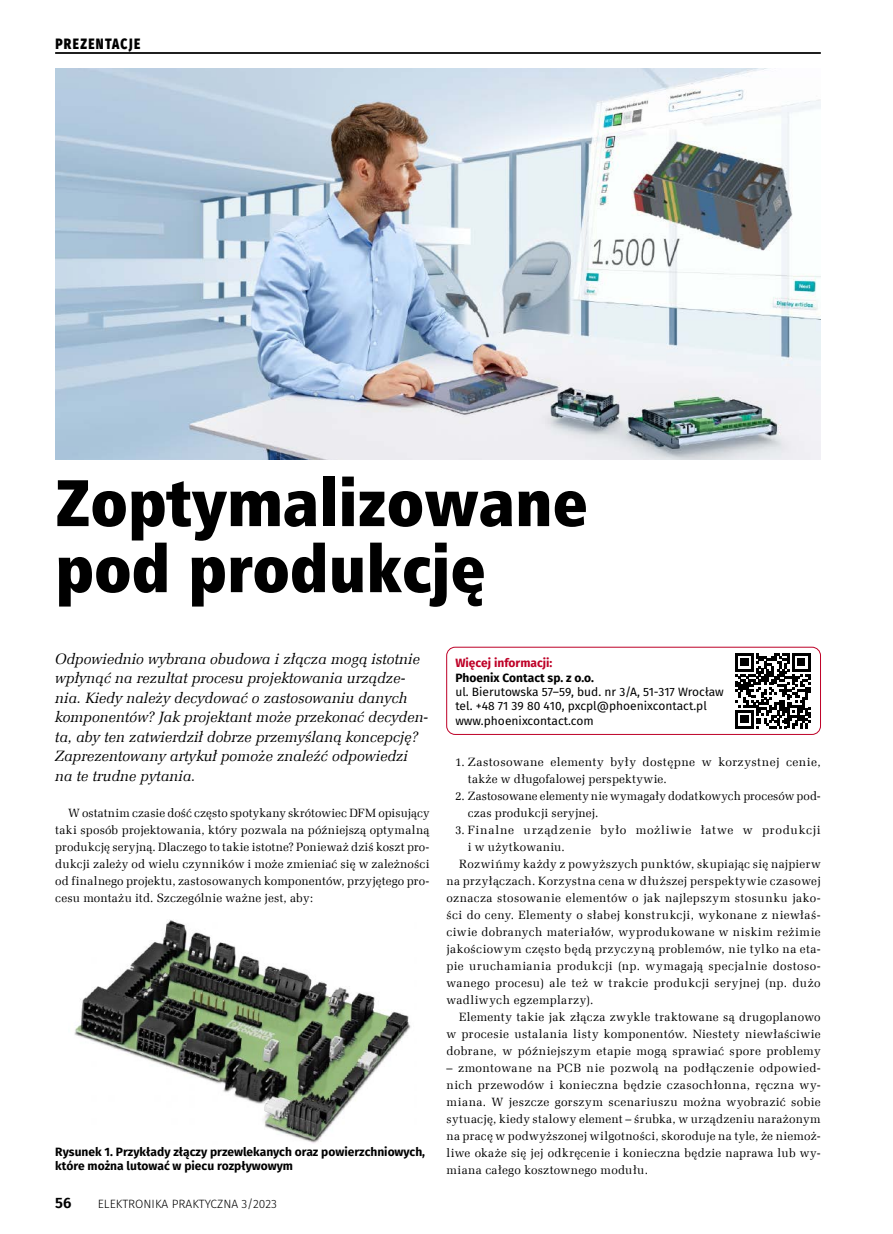
<style>
.page{position:relative;width:893px;height:1234px;background:#fff}
.page>*{position:absolute;margin:0;border:0;box-sizing:border-box;transform-origin:0 0}
.t1{font:66px/66px "Humnst 777 X Blk Cn EU";color:#000}
.t2{font:italic 15px/19.5px "Zapf Ellipt EU";color:#000}
.t3{font:800 15px "Fira Sans";letter-spacing:.11em;color:#000;scale:.8 1}
.t4{font:600 15px "Fira Sans";color:#000}
.t5{font:12px/17px "Zapf Ellipt EU";letter-spacing:.03em;color:#000;text-align:justify}
.t6{font:700 12px/14.4px "Fira Sans";color:#000}
.t7{font:12px/14.4px "Fira Sans";color:#000}
.t8{font:12px/17px "Zapf Ellipt EU";letter-spacing:.005em;color:#000}
.t9{font:12px "Zapf Ellipt EU";letter-spacing:.055em;color:#000}
.t10{font:300 12px "Fira Sans";color:#000}
.t11{font:700 12px "Fira Sans";color:#be0027}
</style>
<div class="page">
<hr style="left:55px;top:53px;width:766px;height:1px;background:#000">
<img style="left:55px;top:68px;width:766px;height:391px">
<img style="left:74px;top:920px;width:337px;height:223px">
<div style="left:446px;top:647px;width:375px;height:87px;border:1px solid #be0027;border-radius:9px"></div>
<svg style="left:735px;top:653px;width:75px;height:75px"></svg>
<p class="t3" style="left:55px;top:30px;width:108px">PREZENTACJE</p>
<h1 class="t1" style="left:55px;top:470px;width:534px">Zoptymalizowane pod produkcję</h1>
<p class="t2" style="left:55px;top:649px;width:375px">Odpowiednio wybrana obudowa i złącza mogą istotnie wpłynąć na rezultat procesu projektowania urządze&shy;nia. Kiedy należy decydować o zastosowaniu danych komponentów? Jak projektant może przekonać decyden&shy;ta, aby ten zatwierdził dobrze przemyślaną koncepcję?<br>Zaprezentowany artykuł pomoże znaleźć odpowiedzi na te trudne pytania.</p>
<p class="t5" style="left:55px;top:804px;width:376px;text-indent:13px">W ostatnim czasie dość często spotykany skrótowiec DFM opisujący taki sposób projektowania, który pozwala na późniejszą optymalną produkcję seryjną. Dlaczego to takie istotne? Ponieważ dziś koszt pro&shy;dukcji zależy od wielu czynników i może zmieniać się w zależności od finalnego projektu, zastosowanych komponentów, przyjętego pro&shy;cesu montażu itd. Szczególnie ważne jest, aby:</p>
<p class="t6" style="left:55px;top:1143px;width:371px">Rysunek 1. Przykłady złączy przewlekanych oraz powierzchniowych, które można lutować w piecu rozpływowym</p>
<p class="t4" style="left:55px;top:1190px;width:18px">56</p>
<p class="t10" style="left:98px;top:1195px;width:181px">ELEKTRONIKA PRAKTYCZNA 3/2023</p>
<p class="t11" style="left:455px;top:652px;width:99px">Więcej informacji:</p>
<p class="t6" style="left:455px;top:669px;width:140px">Phoenix Contact sp. z o.o.</p>
<p class="t7" style="left:455px;top:684px;width:270px">ul. Bierutowska 57–59, bud. nr 3/A, 51-317 Wrocław tel. +48 71 39 80 410, pxcpl@phoenixcontact.pl www.phoenixcontact.com</p>
<p class="t5" style="left:468px;top:753px;width:354px;text-indent:-13px">1. Zastosowane elementy były dostępne w korzystnej cenie, także w długofalowej perspektywie.</p>
<p class="t8" style="left:468px;top:787px;width:354px;text-indent:-13px">2. Zastosowane elementy nie wymagały dodatkowych procesów pod&shy;czas produkcji seryjnej.</p>
<p class="t9" style="left:455px;top:822px;width:367px">3. Finalne urządzenie było możliwie łatwe w produkcji</p>
<p class="t5" style="left:468px;top:838px;width:99px">i w użytkowaniu.</p>
<p class="t5" style="left:459px;top:855px;width:363px">Rozwińmy każdy z powyższych punktów, skupiając się najpierw</p>
<p class="t5" style="left:446px;top:872px;width:376px">na przyłączach. Korzystna cena w dłuższej perspektywie czasowej</p>
<p class="t5" style="left:446px;top:889px;width:376px">oznacza stosowanie elementów o jak najlepszym stosunku jako-</p>
<p class="t5" style="left:446px;top:906px;width:376px">ści do ceny. Elementy o słabej konstrukcji, wykonane z niewłaś-</p>
<p class="t5" style="left:446px;top:923px;width:376px">ciwie dobranych materiałów, wyprodukowane w niskim reżimie</p>
<p class="t5" style="left:446px;top:940px;width:376px">jakościowym często będą przyczyną problemów, nie tylko na eta-</p>
<p class="t5" style="left:446px;top:957px;width:376px">pie uruchamiania produkcji (np. wymagają specjalnie dostoso-</p>
<p class="t5" style="left:446px;top:974px;width:376px">wanego procesu) ale też w trakcie produkcji seryjnej (np. dużo</p>
<p class="t5" style="left:446px;top:991px;width:149px">wadliwych egzemplarzy).</p>
<p class="t5" style="left:459px;top:1008px;width:363px">Elementy takie jak złącza zwykle traktowane są drugoplanowo</p>
<p class="t5" style="left:446px;top:1025px;width:376px">w procesie ustalania listy komponentów. Niestety niewłaściwie</p>
<p class="t5" style="left:446px;top:1042px;width:376px">dobrane, w późniejszym etapie mogą sprawiać spore problemy</p>
<p class="t5" style="left:446px;top:1059px;width:376px">– zmontowane na PCB nie pozwolą na podłączenie odpowied&shy;nich przewodów i konieczna będzie czasochłonna, ręczna wy&shy;miana. W jeszcze gorszym scenariuszu można wyobrazić sobie sytuację, kiedy stalowy element – śrubka, w urządzeniu narażonym na pracę w podwyższonej wilgotności, skoroduje na tyle, że niemoż&shy;liwe okaże się jej odkręcenie i konieczna będzie naprawa lub wy&shy;miana całego kosztownego modułu.</p>
</div>
